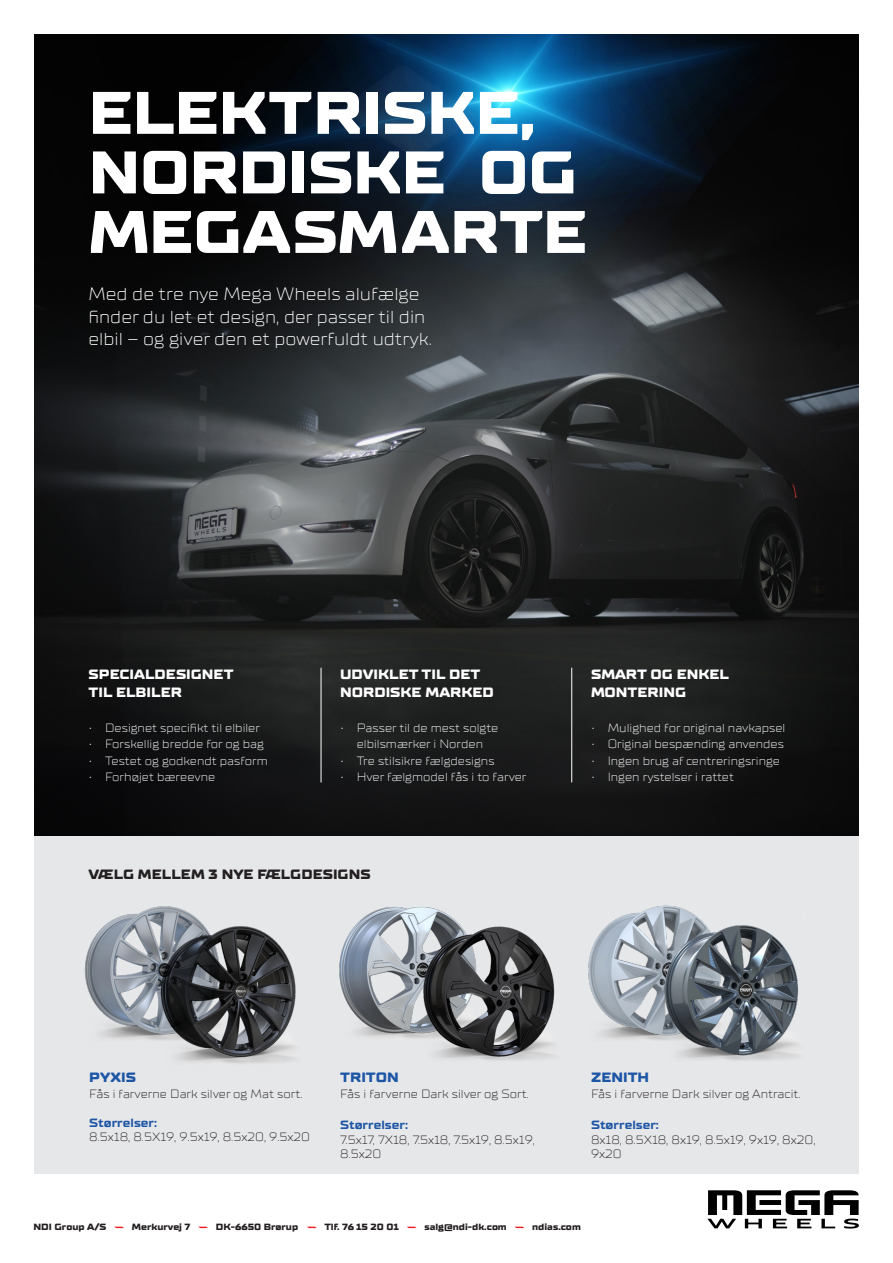
<style>
.page{position:relative;width:893px;height:1263px;background:#fff}
.page>*{position:absolute;margin:0;border:0;box-sizing:border-box;transform-origin:0 0}
.t1{font:59.85px/59.6px "TT Supermolot Neue Exp X Bold";letter-spacing:-.01em;color:#fff}
.t2{font:300 18px/22.5px "TT Supermolot Neue Exp";color:#fff}
.t3{font:13.5px/18px "TT Supermolot Neue Exp X Bold";color:#fff}
.t4{font:13.5px "TT Supermolot Neue Exp X Bold";color:#231f20}
.t5{font:13.5px "TT Supermolot Neue Exp X Bold";color:#1e56a6}
.t6{font:300 12px/16.5px "TT Supermolot Neue Exp";color:#fff;text-align:center}
.t7{font:300 12px/14.4px "TT Supermolot Neue Exp";color:#231f20}
.t8{font:9px "TT Supermolot Neue Exp X Bold";color:#231f20}
.s1{font-weight:700;color:#1e56a6}
</style>
<div class="page">
<div style="left:34px;top:836px;width:825px;height:338px;background:#e6e7e9"></div>
<img style="left:156px;top:926px;width:140px;height:137px">
<img style="left:34px;top:34px;width:825px;height:802px">
<svg style="left:114px;top:1226px;width:10px;height:2px"></svg>
<svg style="left:198px;top:1226px;width:10px;height:2px"></svg>
<svg style="left:307px;top:1226px;width:10px;height:2px"></svg>
<svg style="left:407px;top:1226px;width:10px;height:2px"></svg>
<svg style="left:514px;top:1226px;width:10px;height:2px"></svg>
<svg style="left:707px;top:1190px;width:152px;height:38px"></svg>
<hr style="left:321px;top:668px;width:1px;height:114px;background:#fff">
<hr style="left:571px;top:668px;width:1px;height:114px;background:#fff">
<img style="left:84px;top:906px;width:140px;height:130px">
<img style="left:588px;top:905px;width:109px;height:135px">
<img style="left:659px;top:917px;width:139px;height:143px">
<img style="left:339px;top:906px;width:113px;height:132px">
<img style="left:418px;top:918px;width:137px;height:142px">
<p class="t1" style="left:89px;top:85px;width:500px">ELEKTRISKE,<br>NORDISKE OG<br>MEGASMARTE</p>
<p class="t2" style="left:89px;top:283px;width:345px">Med de tre nye Mega Wheels alufælge finder du let et design, der passer til din elbil – og giver den et powerfuldt udtryk.</p>
<p class="t3" style="left:89px;top:666px;width:147px">SPECIALDESIGNET<br>TIL ELBILER</p>
<p class="t6" style="left:89px;top:719px;width:173px">• Designet specifikt til elbiler</p>
<p class="t6" style="left:89px;top:736px;width:177px">• Forskellig bredde for og bag</p>
<p class="t6" style="left:89px;top:752px;width:181px">• Testet og godkendt pasform</p>
<p class="t6" style="left:89px;top:769px;width:128px">• Forhøjet bæreevne</p>
<p class="t3" style="left:340px;top:666px;width:155px">UDVIKLET TIL DET<br>NORDISKE MARKED</p>
<p class="t6" style="left:340px;top:719px;width:160px">• Passer til de mest solgte elbilsmærker i Norden</p>
<p class="t6" style="left:340px;top:752px;width:156px">• Tre stilsikre fælgdesigns</p>
<p class="t6" style="left:340px;top:769px;width:188px">• Hver fælgmodel fås i to farver</p>
<p class="t4" style="left:89px;top:866px;width:284px">VÆLG MELLEM 3 NYE FÆLGDESIGNS</p>
<p class="t3" style="left:591px;top:666px;width:140px">SMART OG ENKEL<br>MONTERING</p>
<p class="t6" style="left:591px;top:719px;width:196px">• Mulighed for original navkapsel</p>
<p class="t6" style="left:591px;top:736px;width:194px">• Original bespænding anvendes</p>
<p class="t6" style="left:591px;top:752px;width:191px">• Ingen brug af centreringsringe</p>
<p class="t6" style="left:591px;top:769px;width:145px">• Ingen rystelser i rattet</p>
<p class="t5" style="left:89px;top:1069px;width:48px">PYXIS</p>
<p class="t7" style="left:89px;top:1087px;width:215px">Fås i farverne Dark silver og Mat sort.</p>
<p class="t7" style="left:89px;top:1116px;width:222px"><span class="s1">Størrelser:<br></span>8.5x18, 8.5X19, 9.5x19, 8.5x20, 9.5x20</p>
<p class="t5" style="left:340px;top:1069px;width:60px">TRITON</p>
<p class="t7" style="left:340px;top:1087px;width:190px">Fås i farverne Dark silver og Sort.</p>
<p class="t7" style="left:340px;top:1118px;width:196px"><span class="s1">Størrelser:<br></span>7.5x17, 7X18, 7.5x18, 7.5x19, 8.5x19,<br>8.5x20</p>
<p class="t5" style="left:591px;top:1069px;width:60px">ZENITH</p>
<p class="t7" style="left:591px;top:1087px;width:211px">Fås i farverne Dark silver og Antracit.</p>
<p class="t7" style="left:591px;top:1118px;width:226px"><span class="s1">Størrelser:<br></span>8x18, 8.5X18, 8x19, 8.5x19, 9x19, 8x20,<br>9x20</p>
<p class="t8" style="left:33px;top:1221px;width:74px">NDI Group A/S</p>
<p class="t8" style="left:132px;top:1221px;width:60px">Merkurvej 7</p>
<p class="t8" style="left:216px;top:1221px;width:84px">DK-6650 Brørup</p>
<p class="t8" style="left:325px;top:1221px;width:76px">Tlf. 76 15 20 01</p>
<p class="t8" style="left:424px;top:1221px;width:84px">salg@ndi-dk.com</p>
<p class="t8" style="left:532px;top:1221px;width:50px">ndias.com</p>
</div>
